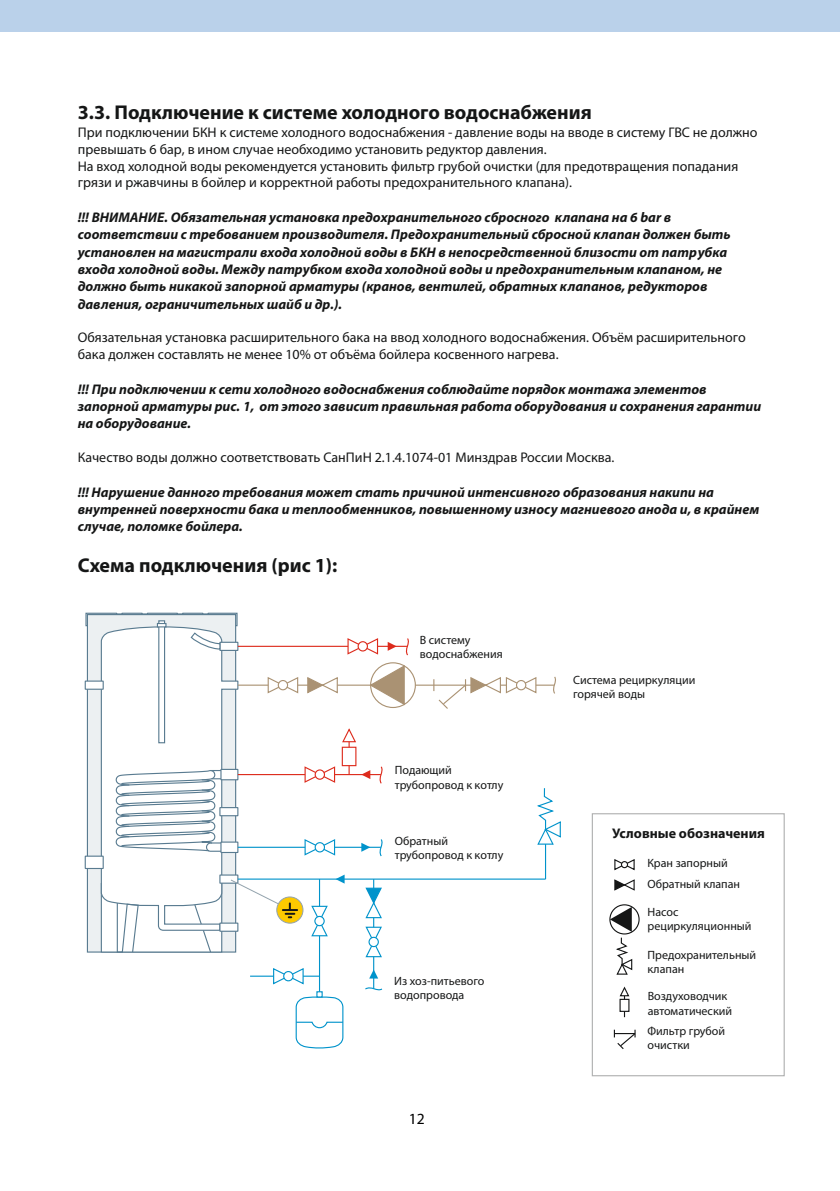
<style>
.page{position:relative;width:840px;height:1191px;background:#fff}
.page>*{position:absolute;margin:0;border:0;box-sizing:border-box;transform-origin:0 0}
.t1{font:700 20px "Myriad Pro";color:#151616}
.t2{font:15.6px "Myriad Pro";color:#000}
.t3{font:italic 700 14px/17.4px "Myriad Pro";color:#151616}
.t4{font:14px/16.8px "Myriad Pro";color:#151616}
.t5{font:700 14px "Myriad Pro";color:#151616}
.t6{font:12px/14.4px "Myriad Pro";color:#151616}
</style>
<div class="page">
<div style="left:591px;top:813px;width:193px;height:263px;border:1px solid #afb0b0"></div>
<div style="left:0;top:0;width:839px;height:32px;background:#bad1ea"></div>
<hr style="left:373px;top:879px;width:1px;height:109px;background:#0093cb">
<svg style="left:86px;top:744px;width:151px;height:209px;background:#dfe5e9"></svg>
<svg style="left:100px;top:642px;width:139px;height:289px"></svg>
<div style="left:220px;top:769px;width:18px;height:11px;background:#fff;border:1px solid #597b90"></div>
<div style="left:220px;top:841px;width:18px;height:12px;background:#fff;border:1px solid #597b90"></div>
<svg style="left:85px;top:612px;width:153px;height:132px"></svg>
<div style="left:219px;top:922px;width:19px;height:9px;background:#fff;border:1px solid #597b90"></div>
<div style="left:219px;top:807px;width:19px;height:9px;background:#fff;border:1px solid #597b90"></div>
<svg style="left:115px;top:769px;width:107px;height:83px"></svg>
<div style="left:219px;top:874px;width:19px;height:9px;background:#fff;border:1px solid #597b90"></div>
<div style="left:85px;top:680px;width:19px;height:10px;background:#fff;border:1px solid #597b90"></div>
<div style="left:85px;top:855px;width:19px;height:14px;background:#fff;border:1px solid #597b90"></div>
<svg style="left:100px;top:882px;width:123px;height:71px"></svg>
<hr style="left:238px;top:774px;width:142px;height:1px;background:#dd2b1c">
<svg style="left:304px;top:766px;width:31px;height:17px"></svg>
<div style="left:314px;top:769px;width:11px;height:10px;background:#fff;border:1px solid #dd2b1c;border-radius:50%"></div>
<svg style="left:377px;top:766px;width:6px;height:18px"></svg>
<svg style="left:341px;top:728px;width:29px;height:51px"></svg>
<hr style="left:238px;top:846px;width:142px;height:2px;background:#0093cb">
<svg style="left:304px;top:839px;width:31px;height:17px"></svg>
<div style="left:314px;top:842px;width:11px;height:10px;background:#fff;border:1px solid #0093cb;border-radius:50%"></div>
<svg style="left:361px;top:843px;width:9px;height:8px"></svg>
<svg style="left:377px;top:839px;width:6px;height:18px"></svg>
<hr style="left:238px;top:646px;width:169px;height:1px;background:#dd2b1c">
<svg style="left:347px;top:638px;width:31px;height:17px"></svg>
<div style="left:357px;top:641px;width:11px;height:10px;background:#fff;border:1px solid #dd2b1c;border-radius:50%"></div>
<svg style="left:387px;top:642px;width:9px;height:9px"></svg>
<svg style="left:404px;top:638px;width:5px;height:18px"></svg>
<hr style="left:238px;top:878px;width:307px;height:1px;background:#0093cb">
<svg style="left:335px;top:875px;width:9px;height:8px"></svg>
<svg style="left:365px;top:887px;width:17px;height:74px"></svg>
<svg style="left:369px;top:969px;width:9px;height:9px"></svg>
<svg style="left:365px;top:985px;width:18px;height:6px"></svg>
<hr style="left:319px;top:879px;width:1px;height:118px;background:#0093cb">
<hr style="left:250px;top:975px;width:69px;height:1px;background:#0093cb">
<svg style="left:311px;top:905px;width:17px;height:32px"></svg>
<div style="left:314px;top:916px;width:10px;height:10px;background:#fff;border:1px solid #0093cb;border-radius:50%"></div>
<hr style="left:544px;top:844px;width:2px;height:35px;background:#0093cb">
<svg style="left:537px;top:788px;width:24px;height:57px"></svg>
<svg style="left:272px;top:967px;width:72px;height:82px"></svg>
<hr style="left:238px;top:684px;width:315px;height:1px;background:#aa9273">
<svg style="left:267px;top:677px;width:31px;height:17px"></svg>
<div style="left:277px;top:680px;width:11px;height:10px;background:#fff;border:1px solid #aa9273;border-radius:50%"></div>
<svg style="left:306px;top:677px;width:32px;height:17px"></svg>
<svg style="left:550px;top:676px;width:6px;height:18px"></svg>
<div style="left:370px;top:662px;width:45px;height:46px;background:#fff;border:1px solid #aa9273;border-radius:50%"></div>
<svg style="left:368px;top:664px;width:37px;height:42px"></svg>
<svg style="left:276px;top:896px;width:27px;height:27px"></svg>
<svg style="left:230px;top:879px;width:67px;height:39px"></svg>
<svg style="left:614px;top:859px;width:21px;height:12px"></svg>
<svg style="left:620px;top:861px;width:7px;height:7px"></svg>
<svg style="left:614px;top:879px;width:21px;height:12px"></svg>
<svg style="left:609px;top:904px;width:30px;height:30px"></svg>
<svg style="left:609px;top:907px;width:23px;height:68px"></svg>
<svg style="left:619px;top:986px;width:10px;height:31px"></svg>
<svg style="left:613px;top:1029px;width:23px;height:20px"></svg>
<svg style="left:433px;top:677px;width:103px;height:32px"></svg>
<h1 class="t1" style="left:78px;top:103px;width:515px">3.3. Подключение к системе холодного водоснабжения</h1>
<p class="t4" style="left:78px;top:125px;width:680px">При подключении БКН к системе холодного водоснабжения - давление воды на вводе в систему ГВС не должно превышать 6 бар, в ином случае необходимо установить редуктор давления.<br>На вход холодной воды рекомендуется установить фильтр грубой очистки (для предотвращения попадания грязи и ржавчины в бойлер и корректной работы предохранительного клапана).</p>
<p class="t3" style="left:78px;top:210px;width:654px">!!! ВНИМАНИЕ. Обязательная установка предохранительного сбросного клапана на 6 bar в соответствии с требованием производителя. Предохранительный сбросной клапан должен быть установлен на магистрали входа холодной воды в БКН в непосредственной близости от патрубка входа холодной воды. Между патрубком входа холодной воды и предохранительным клапаном, не должно быть никакой запорной арматуры (кранов, вентилей, обратных клапанов, редукторов давления, ограничительных шайб и др.).</p>
<p class="t4" style="left:78px;top:330px;width:669px">Обязательная установка расширительного бака на ввод холодного водоснабжения. Объём расширительного бака должен составлять не менее 10% от объёма бойлера косвенного нагрева.</p>
<p class="t3" style="left:78px;top:381px;width:684px">!!! При подключении к сети холодного водоснабжения соблюдайте порядок монтажа элементов запорной арматуры рис. 1, от этого зависит правильная работа оборудования и сохранения гарантии на оборудование.</p>
<p class="t4" style="left:78px;top:450px;width:538px">Качество воды должно соответствовать СанПиН 2.1.4.1074-01 Минздрав России Москва.</p>
<p class="t3" style="left:78px;top:484px;width:682px">!!! Нарушение данного требования может стать причиной интенсивного образования накипи на внутренней поверхности бака и теплообменников, повышенному износу магниевого анода и, в крайнем случае, поломке бойлера.</p>
<h1 class="t1" style="left:78px;top:556px;width:261px">Схема подключения (рис 1):</h1>
<p class="t6" style="left:419px;top:633px;width:84px">В систему водоснабжения</p>
<p class="t6" style="left:394px;top:764px;width:110px">Подающий трубопровод к котлу</p>
<p class="t6" style="left:394px;top:834px;width:110px">Обратный трубопровод к котлу</p>
<p class="t6" style="left:394px;top:974px;width:92px">Из хоз-питьевого водопровода</p>
<p class="t2" style="left:408px;top:1112px;width:17px">12</p>
<p class="t6" style="left:572px;top:673px;width:124px">Система рециркуляции горячей воды</p>
<p class="t5" style="left:612px;top:827px;width:154px">Условные обозначения</p>
<p class="t6" style="left:647px;top:857px;width:82px">Кран запорный</p>
<p class="t6" style="left:647px;top:878px;width:94px">Обратный клапан</p>
<p class="t6" style="left:647px;top:905px;width:105px">Насос рециркуляционный</p>
<p class="t6" style="left:647px;top:948px;width:110px">Предохранительный клапан</p>
<p class="t6" style="left:647px;top:990px;width:86px">Воздуховодчик автоматический</p>
<p class="t6" style="left:647px;top:1024px;width:79px">Фильтр грубой очистки</p>
</div>
